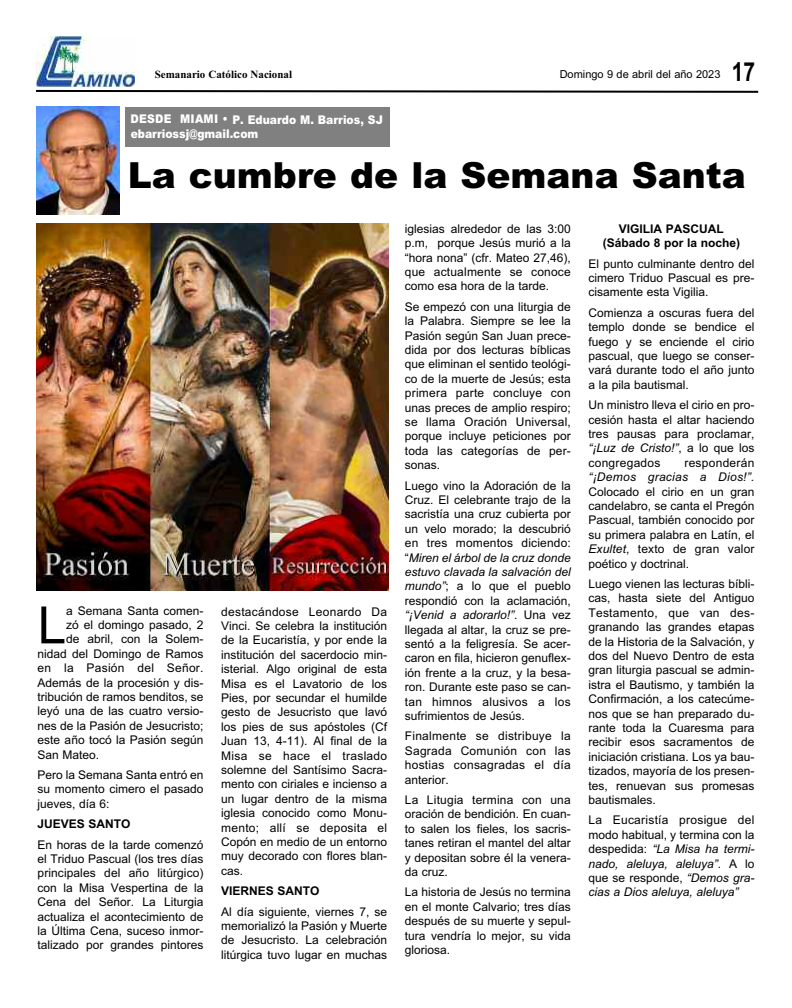
<style>
.page{position:relative;width:792px;height:1008px;background:#fff}
.page>*{position:absolute;margin:0;border:0;box-sizing:border-box;transform-origin:0 0}
.t1{font:51.5px "Arial";color:#000}
.t2{font:900 36px "Arial";color:#000}
.t3{font:700 26.2px "Arial";color:#000;scale:.8 1}
.t4{font:12px/14.4px "Arial";color:#000;text-align:justify}
.t5{font:700 12px/14.4px "Arial";color:#000;text-align:center}
.t6{font:900 12px/14.4px "Arial";color:#fff;scale:.9 1}
.t7{font:12px "Arial";letter-spacing:.02em;color:#000}
.t8{font:italic 12px "Arial";letter-spacing:.02em;color:#000}
.t9{font:700 11px "Times New Roman";color:#000}
.t10{font:11px "Arial";color:#000}
.s1{font-style:italic}
</style>
<div class="page">
<svg style="left:36px;top:89px;width:723px;height:4px"></svg>
<img style="left:36px;top:36px;width:99px;height:51px">
<div style="left:125px;top:107px;width:265px;height:40px;background:#808080"></div>
<img style="left:37px;top:107px;width:82px;height:108px">
<img style="left:36px;top:223px;width:353px;height:368px">
<p class="t9" style="left:155px;top:67px;width:139px">Semanario Católico Nacional</p>
<p class="t10" style="left:560px;top:68px;width:162px">Domingo 9 de abril del año 2023</p>
<h3 class="t3" style="left:732px;top:57px;width:31px">17</h3>
<p class="t6" style="left:131px;top:113px;width:282px">DESDE MIAMI • P. Eduardo M. Barrios, SJ ebarriossj@gmail.com</p>
<h2 class="t2" style="left:128px;top:154px;width:620px">La cumbre de la Semana Santa</h2>
<h1 class="t1" style="left:38px;top:595px;width:30px">L</h1>
<p class="t4" style="left:66px;top:603px;width:139px">a Semana Santa comen-</p>
<p class="t4" style="left:66px;top:618px;width:139px">zó el domingo pasado, 2</p>
<p class="t4" style="left:66px;top:632px;width:139px">de abril, con la Solem-</p>
<p class="t4" style="left:38px;top:646px;width:167px">nidad del Domingo de Ramos</p>
<p class="t7" style="left:38px;top:661px;width:168px">en la Pasión del Señor.</p>
<p class="t4" style="left:38px;top:675px;width:167px">Además de la procesión y dis-</p>
<p class="t4" style="left:38px;top:690px;width:167px">tribución de ramos benditos, se</p>
<p class="t4" style="left:38px;top:704px;width:167px">leyó una de las cuatro versio-</p>
<p class="t4" style="left:38px;top:718px;width:167px">nes de la Pasión de Jesucristo;</p>
<p class="t4" style="left:38px;top:733px;width:167px">este año tocó la Pasión según</p>
<p class="t4" style="left:38px;top:747px;width:63px">San Mateo.</p>
<p class="t4" style="left:38px;top:768px;width:168px">Pero la Semana Santa entró en su momento cimero el pasado jueves, día 6:</p>
<p class="t5" style="left:38px;top:817px;width:95px">JUEVES SANTO</p>
<p class="t4" style="left:38px;top:837px;width:167px">En horas de la tarde comenzó el Triduo Pascual (los tres días principales del año litúrgico) con la Misa Vespertina de la Cena del Señor. La Liturgia actualiza el acontecimiento de la Última Cena, suceso inmor&shy;talizado por grandes pintores</p>
<p class="t4" style="left:221px;top:604px;width:168px">destacándose Leonardo Da Vinci. Se celebra la institución de la Eucaristía, y por ende la institución del sacerdocio min&shy;isterial. Algo original de esta Misa es el Lavatorio de los Pies, por secundar el humilde gesto de Jesucristo que lavó los pies de sus apóstoles (Cf Juan 13, 4-11). Al final de la Misa se hace el traslado solemne del Santísimo Sacra&shy;mento con ciriales e incienso a un lugar dentro de la misma iglesia conocido como Monu&shy;mento; allí se deposita el Copón en medio de un entorno muy decorado con flores blan&shy;cas.</p>
<p class="t5" style="left:221px;top:884px;width:100px">VIERNES SANTO</p>
<p class="t4" style="left:221px;top:904px;width:168px">Al día siguiente, viernes 7, se memorializó la Pasión y Muerte de Jesucristo. La celebración litúrgica tuvo lugar en muchas</p>
<p class="t4" style="left:405px;top:221px;width:168px">iglesias alrededor de las 3:00 p.m, porque Jesús murió a la “hora nona” (cfr. Mateo 27,46), que actualmente se conoce como esa hora de la tarde.</p>
<p class="t4" style="left:405px;top:299px;width:168px">Se empezó con una liturgia de la Palabra. Siempre se lee la Pasión según San Juan prece&shy;dida por dos lecturas bíblicas que eliminan el sentido teológi&shy;co de la muerte de Jesús; esta primera parte concluye con unas preces de amplio respiro; se llama Oración Universal, porque incluye peticiones por toda las categorías de per&shy;sonas.</p>
<p class="t4" style="left:405px;top:478px;width:168px">Luego vino la Adoración de la Cruz. El celebrante trajo de la sacristía una cruz cubierta por un velo morado; la descubrió en tres momentos diciendo: “<span class="s1">Miren el árbol de la cruz donde estuvo clavada la salvación del mundo”</span>; a lo que el pueblo respondió con la aclamación, <span class="s1">“¡Venid a adorarlo!”</span>. Una vez llegada al altar, la cruz se pre&shy;sentó a la feligresía. Se acer&shy;caron en fila, hicieron genuflex&shy;ión frente a la cruz, y la besa&shy;ron. Durante este paso se can&shy;tan himnos alusivos a los sufrimientos de Jesús.</p>
<p class="t4" style="left:405px;top:729px;width:167px">Finalmente se distribuye la Sagrada Comunión con las hostias consagradas el día anterior.</p>
<p class="t4" style="left:405px;top:793px;width:168px">La Litugia termina con una oración de bendición. En cuan&shy;to salen los fieles, los sacris&shy;tanes retiran el mantel del altar y depositan sobre él la venera&shy;da cruz.</p>
<p class="t4" style="left:405px;top:885px;width:168px">La historia de Jesús no termina en el monte Calvario; tres días después de su muerte y sepul&shy;tura vendría lo mejor, su vida gloriosa.</p>
<p class="t5" style="left:603px;top:221px;width:139px">VIGILIA PASCUAL (Sábado 8 por la noche)</p>
<p class="t4" style="left:588px;top:256px;width:167px">El punto culminante dentro del cimero Triduo Pascual es pre&shy;cisamente esta Vigilia.</p>
<p class="t4" style="left:588px;top:305px;width:168px">Comienza a oscuras fuera del templo donde se bendice el fuego y se enciende el cirio pascual, que luego se conser&shy;vará durante todo el año junto a la pila bautismal.</p>
<p class="t4" style="left:588px;top:398px;width:168px">Un ministro lleva el cirio en pro&shy;cesión hasta el altar haciendo tres pausas para proclamar, <span class="s1">“¡Luz de Cristo!”</span>, a lo que los congregados</p>
<p class="t7" style="left:684px;top:456px;width:72px">responderán</p>
<p class="t8" style="left:588px;top:470px;width:168px">“¡Demos gracias a Dios!”.</p>
<p class="t4" style="left:588px;top:484px;width:168px">Colocado el cirio en un gran candelabro, se canta el Pregón Pascual, también conocido por su primera palabra en Latín, el <span class="s1">Exultet</span>, texto de gran valor poético y doctrinal.</p>
<p class="t4" style="left:588px;top:577px;width:168px">Luego vienen las lecturas bíbli&shy;cas, hasta siete del Antiguo Testamento, que van des&shy;granando las grandes etapas de la Historia de la Salvación, y dos del Nuevo Dentro de esta gran liturgia pascual se admin&shy;istra el Bautismo, y también la Confirmación, a los catecúme&shy;nos que se han preparado du&shy;rante toda la Cuaresma para recibir esos sacramentos de iniciación cristiana. Los ya bau&shy;tizados, mayoría de los presen&shy;tes, renuevan sus promesas bautismales.</p>
<p class="t4" style="left:588px;top:813px;width:168px">La Eucaristía prosigue del modo habitual, y termina con la despedida: <span class="s1">“La Misa ha termi&shy;nado, aleluya, aleluya”</span>. A lo que se responde, <span class="s1">“Demos gra&shy;cias a Dios aleluya, aleluya”</span></p>
</div>
